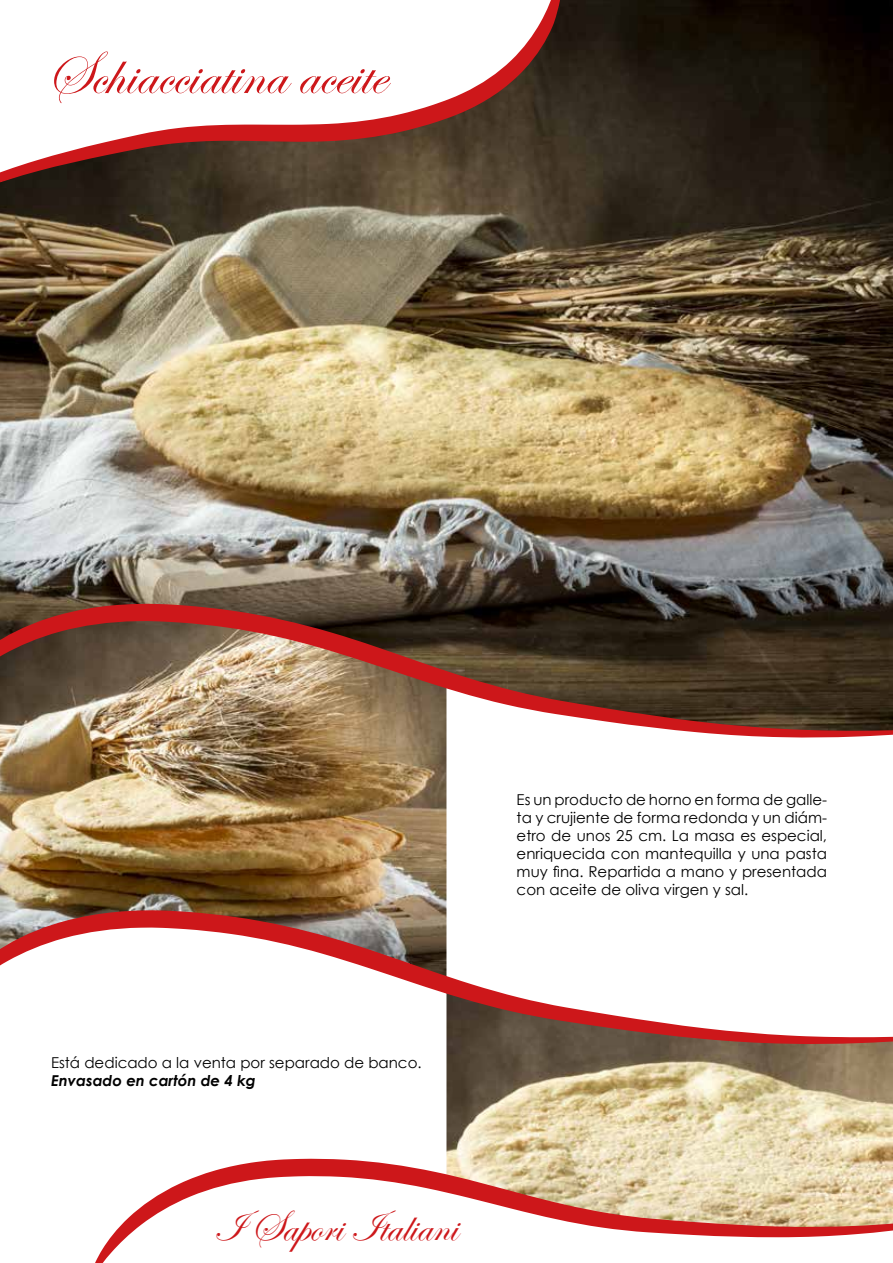
<style>
.page{position:relative;width:893px;height:1263px;background:#fff}
.page>*{position:absolute;margin:0;border:0;box-sizing:border-box;transform-origin:0 0}
.t1{font:62.55px "Edwardian Script ITC";color:#cd171a}
.t2{font:45px "Edwardian Script ITC";color:#cd171a}
.t3{font:15px/18px "Century Gothic";color:#000;text-align:justify}
.t4{font:italic 700 15px "Century Gothic";color:#000}
</style>
<div class="page">
<img style="left:0;top:0;width:893px;height:604px">
<img style="left:0;top:738px;width:446px;height:172px">
<img style="left:446px;top:1044px;width:447px;height:114px">
<svg style="left:95px;top:1158px;width:798px;height:105px"></svg>
<img style="left:0;top:242px;width:562px;height:28px">
<svg style="left:0;top:0;width:564px;height:242px"></svg>
<svg style="left:0;top:604px;width:893px;height:134px;background:#755443"></svg>
<svg style="left:0;top:910px;width:893px;height:134px"></svg>
<h1 class="t1" style="left:46px;top:39px;width:341px">Schiacciatina aceite</h1>
<p class="t3" style="left:517px;top:790px;width:312px">Es un producto de horno en forma de galle&shy;ta y crujiente de forma redonda y un diám&shy;etro de unos 25 cm. La masa es especial, enriquecida con mantequilla y una pasta muy fina. Repartida a mano y presentada con aceite de oliva virgen y sal.</p>
<p class="t3" style="left:51px;top:1053px;width:372px">Está dedicado a la venta por separado de banco.</p>
<p class="t4" style="left:51px;top:1071px;width:206px">Envasado en cartón de 4 kg</p>
<h2 class="t2" style="left:214px;top:1202px;width:245px">I Sapori Italiani</h2>
</div>
